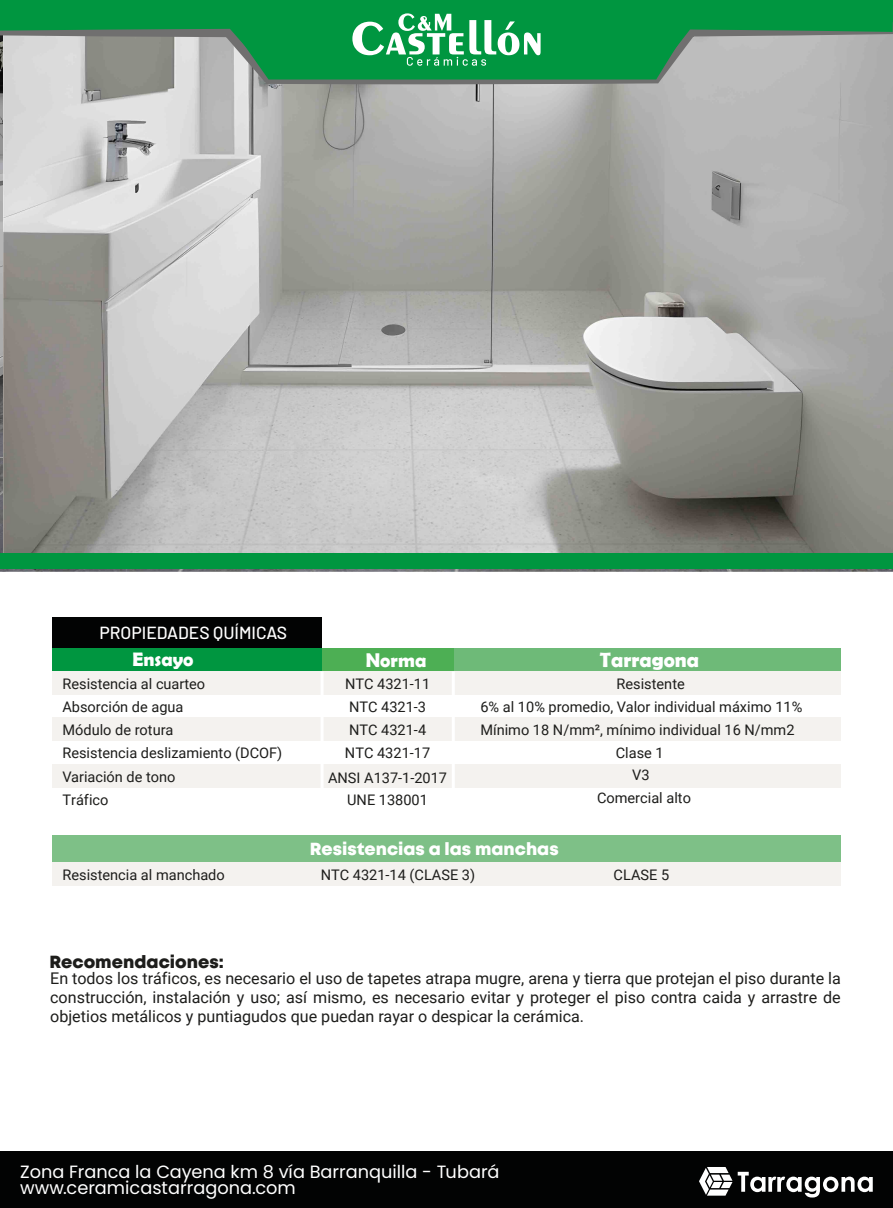
<style>
.page{position:relative;width:893px;height:1208px;background:#fff}
.page>*{position:absolute;margin:0;border:0;box-sizing:border-box;transform-origin:0 0}
.t1{font:700 21px "Berlin Sans FB Demi";color:#fff}
.t2{font:700 19.5px "Berlin Sans FB Demi";color:#fff}
.t3{font:17.7px/16.5px "Poppins";color:#fff}
.t4{font:17.55px "Mont Heavy DEMO";color:#fff}
.t5{font:500 17.55px "Barlow";color:#fff}
.t6{font:17.55px "Mont Heavy DEMO";color:#1d1d1b}
.t7{font:16.05px/19.4px "Roboto";color:#1d1d1b;text-align:justify}
.t8{font:14.55px/23.1px "Roboto";color:#1d1d1b}
</style>
<div class="page">
<img style="left:3px;top:84px;width:890px;height:469px">
<svg style="left:0;top:80px;width:893px;height:4px;background:#979796"></svg>
<svg style="left:0;top:0;width:893px;height:80px;background:#439f69"></svg>
<svg style="left:352px;top:13px;width:189px;height:53px"></svg>
<div style="left:0;top:553px;width:893px;height:16px;background:#009640"></div>
<div style="left:0;top:1152px;width:893px;height:56px;background:#020303"></div>
<svg style="left:699px;top:1167px;width:33px;height:28px"></svg>
<svg style="left:738px;top:1171px;width:135px;height:26px"></svg>
<div style="left:440px;top:648px;width:400px;height:25px;background:#6eba78"></div>
<div style="left:322px;top:648px;width:131px;height:25px;background:#4daf54"></div>
<div style="left:52px;top:835px;width:788px;height:27px;background:#7ec087"></div>
<div style="left:52px;top:617px;width:270px;height:31px;background:#020303"></div>
<div style="left:52px;top:648px;width:270px;height:25px;background:#009640"></div>
<div style="left:52px;top:670px;width:788px;height:24px;background:#f4f2ef"></div>
<div style="left:52px;top:717px;width:788px;height:24px;background:#f4f2ef"></div>
<div style="left:52px;top:764px;width:788px;height:24px;background:#f4f2ef"></div>
<div style="left:52px;top:862px;width:788px;height:24px;background:#f4f2ef"></div>
<hr style="left:452px;top:671px;width:3px;height:139px;background:#fff">
<hr style="left:321px;top:671px;width:3px;height:139px;background:#fff">
<p class="t5" style="left:99px;top:620px;width:189px">PROPIEDADES QUÍMICAS</p>
<h2 class="t2" style="left:132px;top:648px;width:63px">Ensayo</h2>
<h2 class="t2" style="left:366px;top:649px;width:62px">Norma</h2>
<h1 class="t1" style="left:600px;top:648px;width:101px">Tarragona</h1>
<p class="t8" style="left:62px;top:671px;width:144px">Resistencia al cuarteo</p>
<p class="t8" style="left:345px;top:671px;width:87px">NTC 4321-11</p>
<p class="t8" style="left:616px;top:672px;width:70px">Resistente</p>
<p class="t8" style="left:62px;top:718px;width:113px">Módulo de rotura</p>
<p class="t8" style="left:349px;top:718px;width:79px">NTC 4321-4</p>
<p class="t8" style="left:62px;top:765px;width:115px">Variación de tono</p>
<p class="t8" style="left:328px;top:765px;width:121px">ANSI A137-1-2017</p>
<p class="t8" style="left:62px;top:695px;width:123px">Absorción de agua</p>
<p class="t8" style="left:480px;top:695px;width:323px">6% al 10% promedio, Valor individual máximo 11%<br>Mínimo 18 N/mm², mínimo individual 16 N/mm2</p>
<p class="t8" style="left:632px;top:763px;width:19px">V3</p>
<p class="t8" style="left:62px;top:787px;width:48px">Tráfico</p>
<p class="t8" style="left:347px;top:787px;width:82px">UNE 138001</p>
<p class="t8" style="left:597px;top:785px;width:95px">Comercial alto</p>
<p class="t8" style="left:349px;top:695px;width:79px">NTC 4321-3</p>
<p class="t8" style="left:62px;top:741px;width:221px">Resistencia deslizamiento (DCOF)</p>
<p class="t8" style="left:345px;top:741px;width:87px">NTC 4321-17</p>
<p class="t8" style="left:616px;top:741px;width:49px">Clase 1</p>
<p class="t4" style="left:310px;top:839px;width:250px">Resistencias a las manchas</p>
<p class="t8" style="left:62px;top:863px;width:164px">Resistencia al manchado</p>
<p class="t8" style="left:321px;top:863px;width:156px">NTC 4321-14 (CLASE 3)</p>
<p class="t8" style="left:614px;top:863px;width:57px">CLASE 5</p>
<p class="t6" style="left:50px;top:951px;width:176px">Recomendaciones:</p>
<p class="t7" style="left:50px;top:967px;width:792px">En todos los tráficos, es necesario el uso de tapetes atrapa mugre, arena y tierra que protejan el piso durante la construcción, instalación y uso; así mismo, es necesario evitar y proteger el piso contra caida y arrastre de objetios metálicos y puntiagudos que puedan rayar o despicar la cerámica.</p>
<p class="t3" style="left:20px;top:1163px;width:481px">Zona Franca la Cayena km 8 vía Barranquilla - Tubará www.ceramicastarragona.com</p>
</div>
